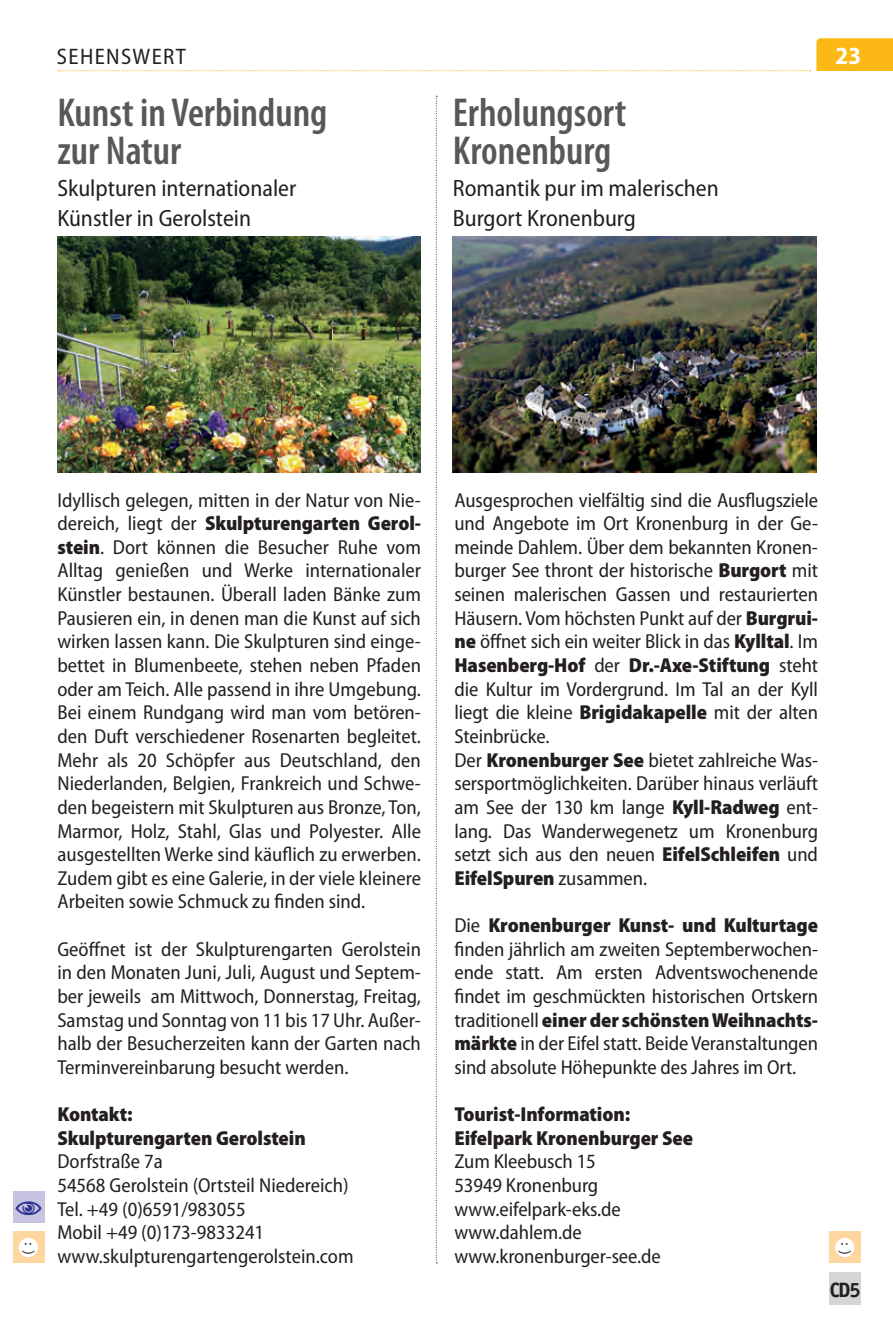
<style>
.page{position:relative;width:893px;height:1340px;background:#fff}
.page>*{position:absolute;margin:0;border:0;box-sizing:border-box;transform-origin:0 0}
.t1{font:600 condensed 40.5px/38.2px "Myriad Pro";color:#57585a}
.t2{font:700 semi-condensed 24.75px "Myriad Pro";color:#fff}
.t3{font:semi-condensed 23.62px/29.2px "Myriad Pro";color:#231f20}
.t4{font:semi-condensed 22.5px "Myriad Pro";letter-spacing:.06em;color:#231f20}
.t5{font:700 21.38px "Officina Sans";color:#231f20}
.t6{font:semi-condensed 20.25px/23.6px "Myriad Pro";letter-spacing:-.005em;color:#231f20;text-align:justify}
.t7{font:900 semi-condensed 20.25px/23.6px "Myriad Pro";letter-spacing:-.005em;color:#231f20}
.t8{font:13.5px "Officina Sans";color:#231f20}
.s1{font-weight:900}
</style>
<div class="page">
<div style="left:816px;top:38px;width:77px;height:33px;background:#fcb814"></div>
<svg style="left:58px;top:70px;width:752px;height:1px"></svg>
<div style="left:829px;top:1272px;width:32px;height:32px;background:#d4d5d7"></div>
<img style="left:57px;top:236px;width:364px;height:236px">
<svg style="left:436px;top:96px;width:1px;height:1167px"></svg>
<div style="left:13px;top:1231px;width:32px;height:32px;background:#fed7a0"></div>
<div style="left:19px;top:1237px;width:19px;height:20px;background:#fff;border-radius:50%"></div>
<div style="left:829px;top:1231px;width:32px;height:32px;background:#fed7a0"></div>
<div style="left:835px;top:1237px;width:19px;height:20px;background:#fff;border-radius:50%"></div>
<div style="left:13px;top:1190px;width:32px;height:32px;background:#c6c4e1"></div>
<img style="left:453px;top:236px;width:363px;height:236px">
<p class="t4" style="left:57px;top:43px;width:131px">SEHENSWERT</p>
<p class="t2" style="left:836px;top:40px;width:27px">23</p>
<h1 class="t1" style="left:57px;top:93px;width:272px">Kunst in Verbindung zur Natur</h1>
<p class="t3" style="left:57px;top:173px;width:240px">Skulpturen internationaler<br>Künstler in Gerolstein</p>
<h1 class="t1" style="left:453px;top:93px;width:175px">Erholungsort<br>Kronenburg</h1>
<p class="t3" style="left:453px;top:173px;width:267px">Romantik pur im malerischen<br>Burgort Kronenburg</p>
<p class="t6" style="left:454px;top:487px;width:365px;text-align:left">Ausgesprochen vielfältig sind die Ausflugsziele und Angebote im Ort Kronenburg in der Ge&shy;meinde Dahlem. Über dem bekannten Kronen&shy;burger See thront der historische <span class="s1">Burgort</span> mit seinen malerischen Gassen und restaurierten Häusern. Vom höchsten Punkt auf der <span class="s1">Burgrui&shy;ne</span> öffnet sich ein weiter Blick in das <span class="s1">Kylltal</span>. Im <span class="s1">Hasenberg-Hof</span> der <span class="s1">Dr.-Axe-Stiftung</span> steht die Kultur im Vordergrund. Im Tal an der Kyll liegt die kleine <span class="s1">Brigidakapelle</span> mit der alten Steinbrücke.<br>Der <span class="s1">Kronenburger See</span> bietet zahlreiche Was&shy;sersportmöglichkeiten. Darüber hinaus verläuft am See der 130 km lange <span class="s1">Kyll-Radweg</span> ent&shy;lang. Das Wanderwegenetz um Kronenburg setzt sich aus den neuen <span class="s1">EifelSchleifen</span> und <span class="s1">EifelSpuren</span> zusammen.</p>
<p class="t6" style="left:454px;top:913px;width:365px">Die <span class="s1">Kronenburger Kunst- und Kulturtage </span>finden jährlich am zweiten Septemberwochen&shy;ende statt. Am ersten Adventswochenende findet im geschmückten historischen Ortskern traditionell <span class="s1">einer der schönsten Weihnachts&shy;märkte</span> in der Eifel statt. Beide Veranstaltungen sind absolute Höhepunkte des Jahres im Ort.</p>
<p class="t7" style="left:454px;top:1101px;width:240px">Tourist-Information:<br>Eifelpark Kronenburger See</p>
<p class="t6" style="left:454px;top:1149px;width:208px;text-align:left">Zum Kleebusch 15<br>53949 Kronenburg www.eifelpark-eks.de www.dahlem.de www.kronenburger-see.de</p>
<p class="t6" style="left:57px;top:487px;width:365px">Idyllisch gelegen, mitten in der Natur von Nie&shy;dereich, liegt der <span class="s1">Skulpturengarten Gerol&shy;stein</span>. Dort können die Besucher Ruhe vom Alltag genießen und Werke internationaler Künstler bestaunen. Überall laden Bänke zum Pausieren ein, in denen man die Kunst auf sich wirken lassen kann. Die Skulpturen sind einge&shy;bettet in Blumenbeete, stehen neben Pfaden oder am Teich. Alle passend in ihre Umgebung.<br>Bei einem Rundgang wird man vom betören&shy;den Duft verschiedener Rosenarten begleitet.<br>Mehr als 20 Schöpfer aus Deutschland, den Niederlanden, Belgien, Frankreich und Schwe&shy;den begeistern mit Skulpturen aus Bronze, Ton, Marmor, Holz, Stahl, Glas und Polyester. Alle ausgestellten Werke sind käuflich zu erwerben.<br>Zudem gibt es eine Galerie, in der viele kleinere Arbeiten sowie Schmuck zu finden sind.</p>
<p class="t6" style="left:57px;top:936px;width:365px">Geöffnet ist der Skulpturengarten Gerolstein in den Monaten Juni, Juli, August und Septem&shy;ber jeweils am Mittwoch, Donnerstag, Freitag, Samstag und Sonntag von 11 bis 17 Uhr. Außer&shy;halb der Besucherzeiten kann der Garten nach Terminvereinbarung besucht werden.</p>
<p class="t7" style="left:57px;top:1101px;width:250px">Kontakt:<br>Skulpturengarten Gerolstein</p>
<p class="t6" style="left:57px;top:1149px;width:298px;text-align:left">Dorfstraße 7a<br>54568 Gerolstein (Ortsteil Niedereich)<br>Tel. +49 (0)6591/983055<br>Mobil +49 (0)173-9833241 www.skulpturengartengerolstein.com</p>
<p class="t8" style="left:37px;top:1242px;width:14px;rotate:90deg">: )</p>
<p class="t8" style="left:853px;top:1242px;width:14px;rotate:90deg">: )</p>
<p class="t5" style="left:830px;top:1276px;width:32px">CD5</p>
</div>
